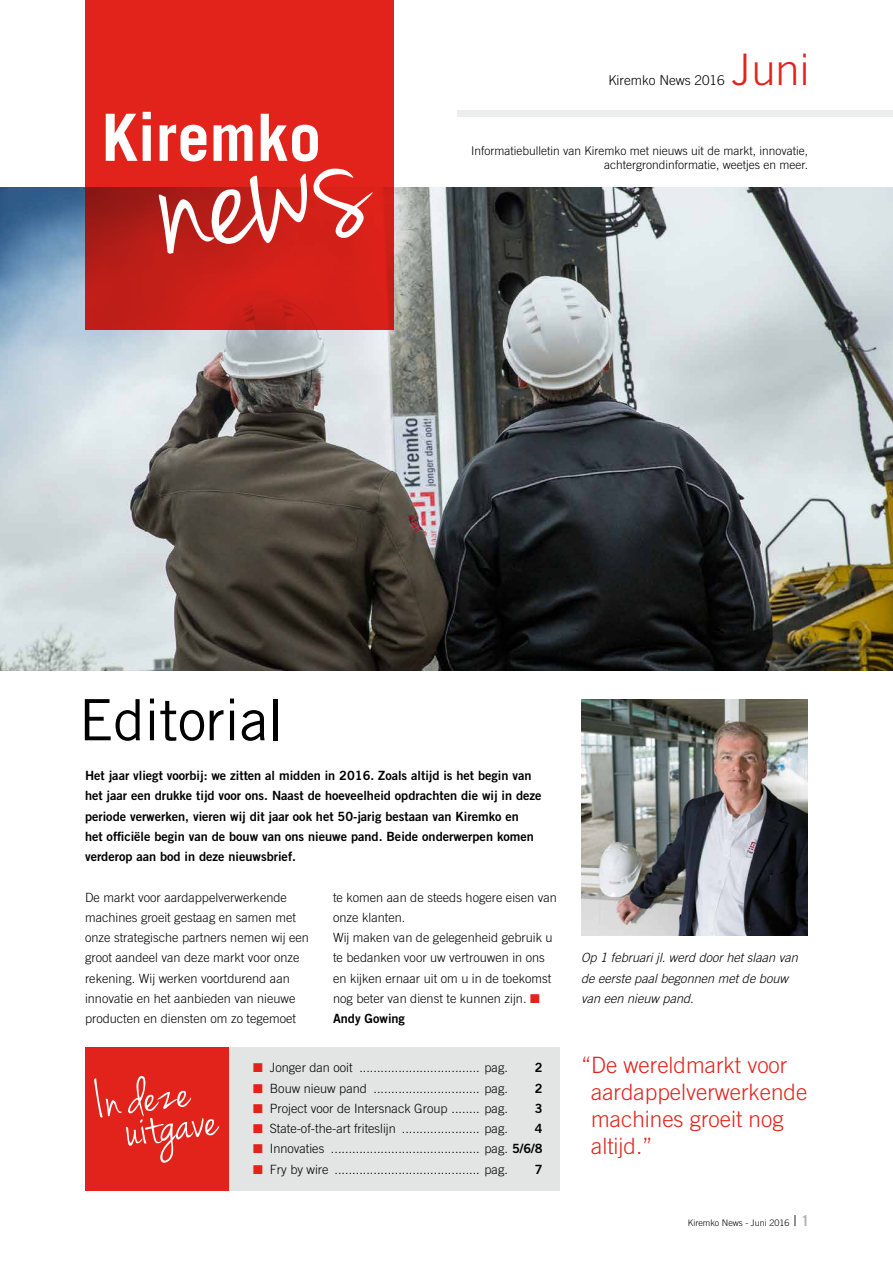
<style>
.page{position:relative;width:893px;height:1263px;background:#fff}
.page>*{position:absolute;margin:0;border:0;box-sizing:border-box;transform-origin:0 0}
.t1{font:57px "Trade Gothic LT Std";letter-spacing:-.01em;color:#000}
.t2{font:55.5px "Jenna Sue";color:#fff}
.t3{font:300 43.5px "Trade Gothic LT Std";color:#e2231b}
.t4{font:300 22.5px/27px "Trade Gothic LT Std";color:#e2231b}
.t5{font:300 13.5px "Trade Gothic LT Std";color:#000}
.t6{font:300 12.75px/20.2px "Trade Gothic LT Std";color:#000}
.t7{font:12.75px/20.2px "Trade Gothic LT Std Bd 2";color:#000}
.t8{font:italic 300 12.75px/20.2px "Trade Gothic LT Std";color:#000}
.t9{font:300 12px/14.4px "Trade Gothic LT Std";color:#000;text-align:right}
.t10{font:300 9px "Trade Gothic LT Std";color:#000}
.s1{color:#e2231b}
.s2{font-family:"Trade Gothic LT Std Bd 2";font-weight:400}
.s3{font-size:15px}
.s4{font-weight:700;font-size:15px;color:#b1b3b4}
</style>
<div class="page">
<img style="left:0;top:188px;width:893px;height:483px">
<div style="left:457px;top:111px;width:436px;height:6px;background:#eceded"></div>
<img style="left:581px;top:699px;width:227px;height:237px">
<div style="left:85px;top:1047px;width:145px;height:143px;background:#e2231b"></div>
<div style="left:230px;top:1047px;width:330px;height:143px;background:#e3e4e4"></div>
<svg style="left:85px;top:0;width:308px;height:330px;background:#d62119"></svg>
<svg style="left:106px;top:112px;width:212px;height:49px"></svg>
<svg style="left:159px;top:169px;width:214px;height:85px"></svg>
<h3 class="t3" style="left:732px;top:44px;width:79px">Juni</h3>
<p class="t5" style="left:608px;top:72px;width:118px">Kiremko News 2016</p>
<p class="t9" style="left:471px;top:143px;width:338px">Informatiebulletin van Kiremko met nieuws uit de markt, innovatie, achtergrondinformatie, weetjes en meer.</p>
<h1 class="t1" style="left:79px;top:685px;width:206px">Editorial</h1>
<p class="t7" style="left:85px;top:765px;width:458px">Het jaar vliegt voorbij: we zitten al midden in 2016. Zoals altijd is het begin van het jaar een drukke tijd voor ons. Naast de hoeveelheid opdrachten die wij in deze periode verwerken, vieren wij dit jaar ook het 50-jarig bestaan van Kiremko en<br>het officiële begin van de bouw van ons nieuwe pand. Beide onderwerpen komen verderop aan bod in deze nieuwsbrief.</p>
<p class="t6" style="left:85px;top:887px;width:225px">De markt voor aardappelverwerkende machines groeit gestaag en samen met onze strategische partners nemen wij een groot aandeel van deze markt voor onze rekening. Wij werken voortdurend aan innovatie en het aanbieden van nieuwe producten en diensten om zo tegemoet</p>
<p class="t6" style="left:333px;top:887px;width:225px">te komen aan de steeds hogere eisen van onze klanten.<br>Wij maken van de gelegenheid gebruik u te bedanken voor uw vertrouwen in ons en kijken ernaar uit om u in de toekomst nog beter van dienst te kunnen zijn. <span class="s1">■</span></p>
<p class="t7" style="left:333px;top:1008px;width:73px">Andy Gowing</p>
<p class="t6" style="left:253px;top:1057px;width:256px"><span class="s1">■</span> Jonger dan ooit .................................. pag.</p>
<p class="t7" style="left:535px;top:1057px;width:9px">2</p>
<p class="t6" style="left:253px;top:1078px;width:256px"><span class="s1">■</span> Bouw nieuw pand .............................. pag.</p>
<p class="t7" style="left:535px;top:1078px;width:9px">2</p>
<p class="t6" style="left:253px;top:1098px;width:256px"><span class="s1">■</span> Project voor de Intersnack Group ........ pag.</p>
<p class="t7" style="left:535px;top:1098px;width:9px">3</p>
<p class="t6" style="left:253px;top:1118px;width:256px"><span class="s1">■</span> State-of-the-art friteslijn ...................... pag.</p>
<p class="t7" style="left:535px;top:1118px;width:9px">4</p>
<p class="t6" style="left:253px;top:1138px;width:291px"><span class="s1">■</span> Innovaties .......................................... pag. <span class="s2">5/6/8</span></p>
<p class="t6" style="left:253px;top:1159px;width:256px"><span class="s1">■</span> Fry by wire ......................................... pag.</p>
<p class="t7" style="left:535px;top:1159px;width:9px">7</p>
<h2 class="t2" style="left:93px;top:1070px;width:95px;rotate:-7deg">In deze</h2>
<h2 class="t2" style="left:121px;top:1098px;width:94px;rotate:-7deg">uitgave</h2>
<p class="t8" style="left:581px;top:948px;width:218px">Op 1 februari jl. werd door het slaan van de eerste paal begonnen met de bouw van een nieuw pand.</p>
<h3 class="t4" style="left:591px;top:1051px;width:218px;text-indent:-10px">“De wereldmarkt voor aardappelverwerkende machines groeit nog altijd.”</h3>
<p class="t10" style="left:688px;top:1217px;width:123px">Kiremko News - Juni 2016 <span class="s3">|</span> <span class="s4">1</span></p>
</div>
